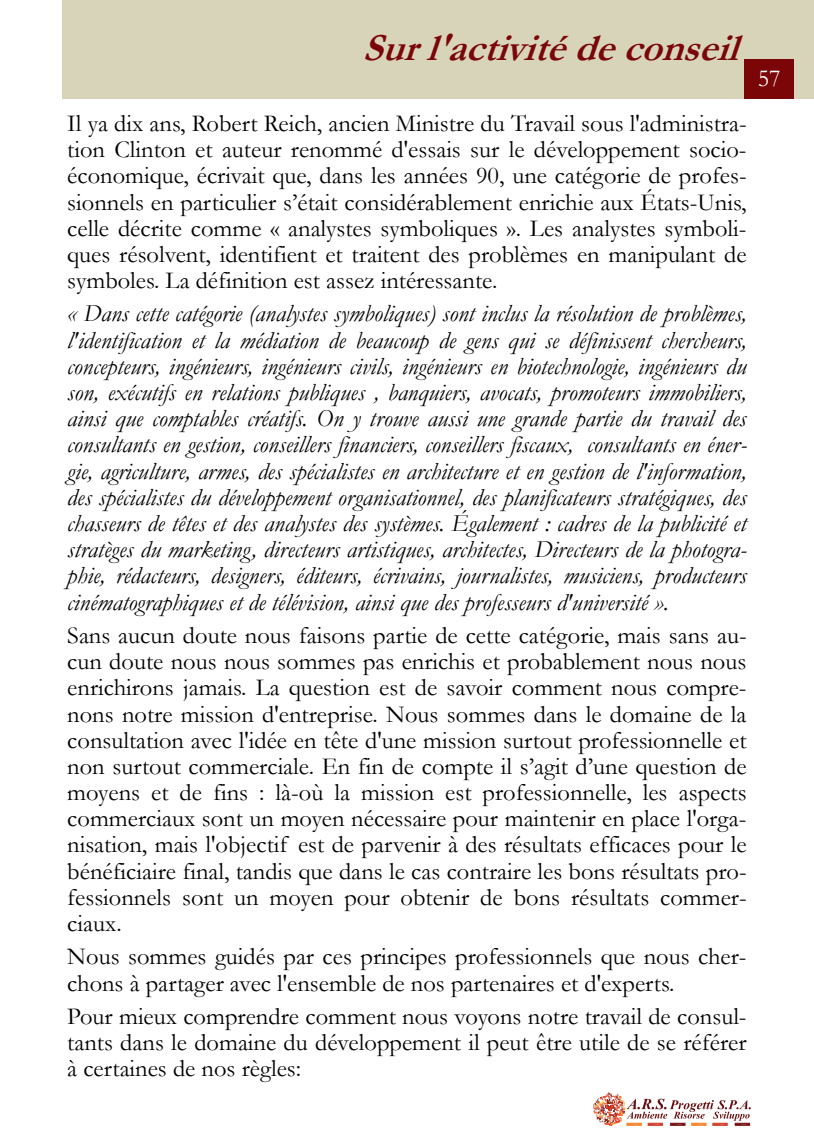
<style>
.page{position:relative;width:814px;height:1147px;background:#fff}
.page>*{position:absolute;margin:0;border:0;box-sizing:border-box;transform-origin:0 0}
.t1{font:italic 700 38.5px "Garamond";color:#7a0608}
.t2{font:24.5px/26.2px "Garamond";color:#000;text-align:justify}
.t3{font:italic 24.5px/26.2px "Garamond";color:#000;text-align:justify}
.t4{font:24.5px "Garamond";color:#fff}
</style>
<div class="page">
<svg style="left:593px;top:1092px;width:157px;height:33px"></svg>
<div style="left:62px;top:0;width:751px;height:99px;background:#d8d4ba"></div>
<div style="left:744px;top:59px;width:50px;height:40px;background:#7a0608"></div>
<h1 class="t1" style="left:362px;top:27px;width:391px">Surl'activitédeconseil</h1>
<p class="t4" style="left:757px;top:64px;width:24px">57</p>
<p class="t2" style="left:67px;top:110px;width:681px">Il ya dix ans, Robert Reich, ancien Ministre du Travail sous l'administra&shy;tion Clinton et auteur renommé d'essais sur le développement socio&shy;économique, écrivait que, dans les années 90, une catégorie de profes&shy;sionnels en particulier s’était considérablement enrichie aux États-Unis, celle décrite comme « analystes symboliques ». Les analystes symboli&shy;ques résolvent, identifient et traitent des problèmes en manipulant de symboles. La définition est assez intéressante.</p>
<p class="t3" style="left:67px;top:301px;width:681px">« Dans cette catégorie (analystes symboliques) sont inclus la résolution de problèmes, l'identification et la médiation de beaucoup de gens qui se définissent chercheurs, concepteurs, ingénieurs, ingénieurs civils, ingénieurs en biotechnologie, ingénieurs du son, exécutifs en relations publiques , banquiers, avocats, promoteurs immobiliers, ainsi que comptables créatifs. On y trouve aussi une grande partie du travail des consultants en gestion, conseillers financiers, conseillers fiscaux, consultants en éner&shy;gie, agriculture, armes, des spécialistes en architecture et en gestion de l'information, des spécialistes du développement organisationnel, des planificateurs stratégiques, des chasseurs de têtes et des analystes des systèmes. Également : cadres de la publicité et stratèges du marketing, directeurs artistiques, architectes, Directeurs de la photogra&shy;phie, rédacteurs, designers, éditeurs, écrivains, journalistes, musiciens, producteurs cinématographiques et de télévision, ainsi que des professeurs d'université ».</p>
<p class="t2" style="left:67px;top:622px;width:681px">Sans aucun doute nous faisons partie de cette catégorie, mais sans au&shy;cun doute nous nous sommes pas enrichis et probablement nous nous enrichirons jamais. La question est de savoir comment nous compre&shy;nons notre mission d'entreprise. Nous sommes dans le domaine de la consultation avec l'idée en tête d'une mission surtout professionnelle et non surtout commerciale. En fin de compte il s’agit d’une question de moyens et de fins : là-où la mission est professionnelle, les aspects commerciaux sont un moyen nécessaire pour maintenir en place l'orga&shy;nisation, mais l'objectif est de parvenir à des résultats efficaces pour le bénéficiaire final, tandis que dans le cas contraire les bons résultats pro&shy;fessionnels sont un moyen pour obtenir de bons résultats commer&shy;ciaux.</p>
<p class="t2" style="left:67px;top:943px;width:680px">Nous sommes guidés par ces principes professionnels que nous cher&shy;chons à partager avec l'ensemble de nos partenaires et d'experts.</p>
<p class="t2" style="left:67px;top:1002px;width:680px">Pour mieux comprendre comment nous voyons notre travail de consul&shy;tants dans le domaine du développement il peut être utile de se référer à certaines de nos règles:</p>
</div>
